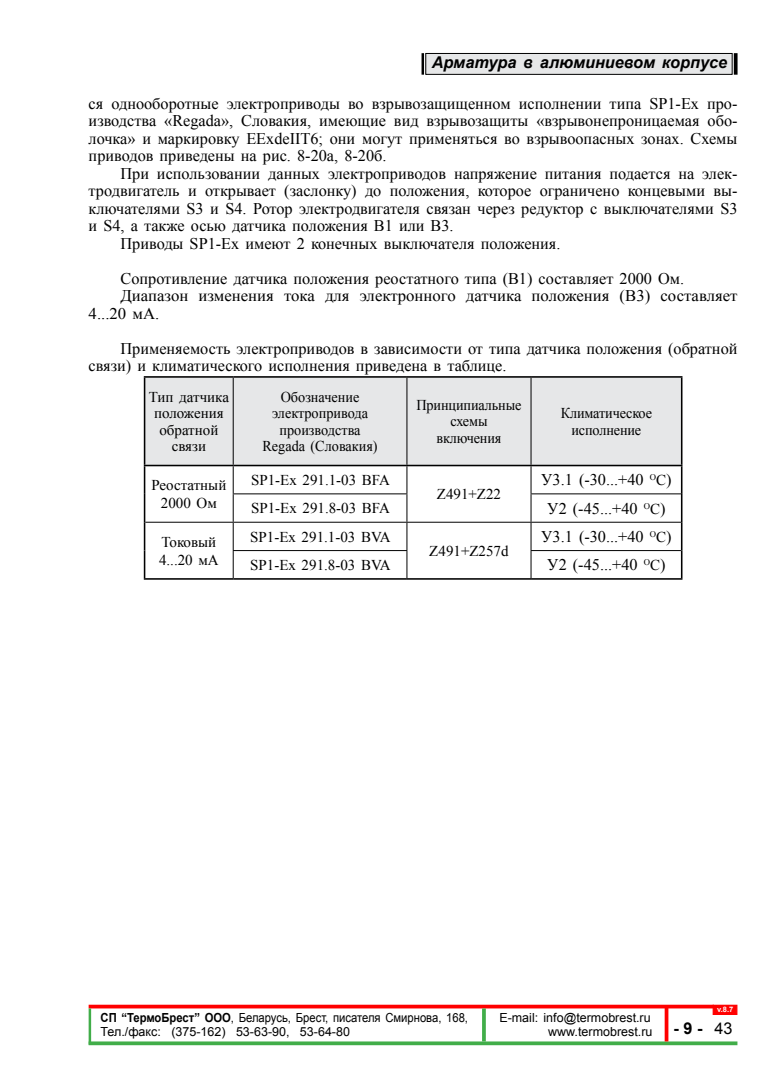
<style>
.page{position:relative;width:780px;height:1088px;background:#fff}
.page>*{position:absolute;margin:0;border:0;box-sizing:border-box;transform-origin:0 0}
.t1{font:16.25px/17.5px "Times New Roman";color:#000;text-align:justify}
.t2{font:italic 700 16.25px "Arial";color:#000}
.t3{font:700 16.25px "Arial";color:#000}
.t4{font:15px/16.2px "Times New Roman";color:#000;text-align:center}
.t5{font:15px/16.2px "Times New Roman";color:#000;text-align:center;scale:.95 1}
.t6{font:12.5px "Arial";color:#000}
.t7{font:12.5px "Arial";color:#000;scale:.9 1}
.t8{font:700 7.5px "Arial";color:#fff}
.s1{font-size:15px}
.s2{font-weight:700}
.s3{font-weight:400}
</style>
<div class="page">
<div style="left:426px;top:53px;width:306px;height:21px;background:#e6e7e8"></div>
<div style="left:425px;top:53px;width:307px;height:22px;border:1px solid #000"></div>
<hr style="left:421px;top:53px;width:3px;height:22px;background:#000">
<svg style="left:733px;top:53px;width:4px;height:22px"></svg>
<svg style="left:89px;top:1041px;width:648px;height:4px;background:#56b65d"></svg>
<div style="left:712px;top:1005px;width:25px;height:10px;background:#f00"></div>
<hr style="left:89px;top:1005px;width:624px;height:3px;background:#f00">
<svg style="left:664px;top:1008px;width:4px;height:33px"></svg>
<hr style="left:89px;top:1008px;width:2px;height:36px;background:#41ad49">
<svg style="left:482px;top:1008px;width:4px;height:33px"></svg>
<div style="left:145px;top:378px;width:536px;height:87px;background:#e6e7e8"></div>
<hr style="left:233px;top:493px;width:174px;height:1px;background:#000">
<hr style="left:530px;top:493px;width:151px;height:1px;background:#000">
<hr style="left:233px;top:522px;width:174px;height:1px;background:#000">
<hr style="left:233px;top:550px;width:174px;height:1px;background:#000">
<hr style="left:233px;top:378px;width:1px;height:87px;background:#000">
<hr style="left:406px;top:378px;width:1px;height:87px;background:#000">
<hr style="left:530px;top:550px;width:151px;height:1px;background:#000">
<svg style="left:406px;top:466px;width:1px;height:112px"></svg>
<hr style="left:530px;top:378px;width:1px;height:87px;background:#000">
<svg style="left:530px;top:466px;width:1px;height:112px"></svg>
<hr style="left:233px;top:465px;width:174px;height:1px;background:#000">
<hr style="left:407px;top:465px;width:124px;height:1px;background:#000">
<hr style="left:531px;top:465px;width:151px;height:1px;background:#000">
<svg style="left:233px;top:466px;width:1px;height:112px"></svg>
<hr style="left:407px;top:522px;width:124px;height:1px;background:#000">
<hr style="left:531px;top:522px;width:150px;height:1px;background:#000">
<hr style="left:144px;top:465px;width:89px;height:1px;background:#000">
<hr style="left:145px;top:522px;width:88px;height:1px;background:#000">
<hr style="left:144px;top:376px;width:89px;height:2px;background:#000">
<hr style="left:144px;top:378px;width:1px;height:87px;background:#000">
<hr style="left:233px;top:376px;width:174px;height:2px;background:#000">
<hr style="left:407px;top:376px;width:124px;height:2px;background:#000">
<hr style="left:531px;top:376px;width:151px;height:2px;background:#000">
<hr style="left:681px;top:378px;width:1px;height:87px;background:#000">
<svg style="left:144px;top:466px;width:1px;height:112px"></svg>
<hr style="left:144px;top:578px;width:89px;height:2px;background:#000">
<hr style="left:407px;top:578px;width:124px;height:2px;background:#000">
<hr style="left:233px;top:578px;width:174px;height:2px;background:#000">
<svg style="left:681px;top:466px;width:1px;height:112px"></svg>
<hr style="left:531px;top:578px;width:151px;height:2px;background:#000">
<p class="t2" style="left:432px;top:51px;width:297px">Арматура в алюминиевом корпусе</p>
<p class="t1" style="left:89px;top:94px;width:650px">ся однооборотные электроприводы во взрывозащищенном исполнении типа SP1-Ex про&shy;изводства «Regada», Словакия, имеющие вид взрывозащиты «взрывонепроницаемая обо&shy;лочка» и маркировку EExdeIIT6; они могут применяться во взрывоопасных зонах. Схемы приводов приведены на рис. 8-20а, 8-20б.</p>
<p class="t1" style="left:120px;top:164px;width:618px">При использовании данных электроприводов напряжение питания подается на элек-</p>
<p class="t1" style="left:89px;top:182px;width:650px">тродвигатель и открывает (заслонку) до положения, которое ограничено концевыми вы-</p>
<p class="t1" style="left:89px;top:199px;width:650px">ключателями S3 и S4. Ротор электродвигателя связан через редуктор с выключателями S3</p>
<p class="t1" style="left:89px;top:217px;width:366px">и S4, а также осью датчика положения B1 или B3.</p>
<p class="t1" style="left:120px;top:234px;width:441px">Приводы SP1-Ex имеют 2 конечных выключателя положения.</p>
<p class="t1" style="left:120px;top:269px;width:565px">Сопротивление датчика положения реостатного типа (В1) составляет 2000 Ом.</p>
<p class="t1" style="left:120px;top:287px;width:618px">Диапазон изменения тока для электронного датчика положения (В3) составляет</p>
<p class="t1" style="left:89px;top:304px;width:72px">4...20 мА.</p>
<p class="t1" style="left:89px;top:339px;width:650px;text-indent:32px">Применяемость электроприводов в зависимости от типа датчика положения (обратной связи) и климатического исполнения приведена в таблице.</p>
<p class="t4" style="left:149px;top:388px;width:82px">Тип датчика положения обратной связи</p>
<p class="t5" style="left:262px;top:388px;width:123px">Обозначение электропривода производства<br>Regada (Словакия)</p>
<p class="t5" style="left:416px;top:396px;width:112px">Принципиальные схемы включения</p>
<p class="t5" style="left:560px;top:405px;width:98px">Климатическое исполнение</p>
<p class="t4" style="left:151px;top:476px;width:77px;line-height:17.5px">Реостатный<br>2000 Ом</p>
<p class="t1" style="left:541px;top:471px;width:132px">У3.1 (-30...+40 <sup>О</sup><span class="s1">С</span>)</p>
<p class="t4" style="left:251px;top:471px;width:140px">SР1-Ex 291.1-03 BFA</p>
<p class="t4" style="left:437px;top:485px;width:66px">Z491+Z22</p>
<p class="t4" style="left:251px;top:500px;width:140px">SР1-Ex 291.8-03 BFA</p>
<p class="t1" style="left:547px;top:499px;width:120px">У2 (-45...+40 <sup>О</sup><span class="s1">С</span>)</p>
<p class="t4" style="left:159px;top:533px;width:61px;line-height:17.5px;text-align:left">Токовый<br>4...20 мА</p>
<p class="t4" style="left:250px;top:528px;width:142px">SР1-Ex 291.1-03 BVA</p>
<p class="t4" style="left:429px;top:542px;width:81px">Z491+Z257d</p>
<p class="t1" style="left:541px;top:527px;width:132px">У3.1 (-30...+40 <sup>О</sup><span class="s1">С</span>)</p>
<p class="t4" style="left:250px;top:556px;width:142px">SР1-Ex 291.8-03 BVA</p>
<p class="t1" style="left:547px;top:556px;width:120px">У2 (-45...+40 <sup>О</sup><span class="s1">С</span>)</p>
<p class="t7" style="left:101px;top:1009px;width:410px"><span class="s2">СП “ТермоБрест” ООО</span>, Беларусь, Брест, писателя Смирнова, 168,</p>
<p class="t6" style="left:499px;top:1009px;width:153px">E-mail: info@termobrest.ru</p>
<p class="t6" style="left:101px;top:1022px;width:251px">Тел./факс: (375-162) 53-63-90, 53-64-80</p>
<p class="t6" style="left:548px;top:1022px;width:106px">www.termobrest.ru</p>
<p class="t8" style="left:717px;top:1004px;width:18px">v.8.7</p>
<p class="t3" style="left:673px;top:1017px;width:60px">- 9 - <span class="s3">43</span></p>
</div>
